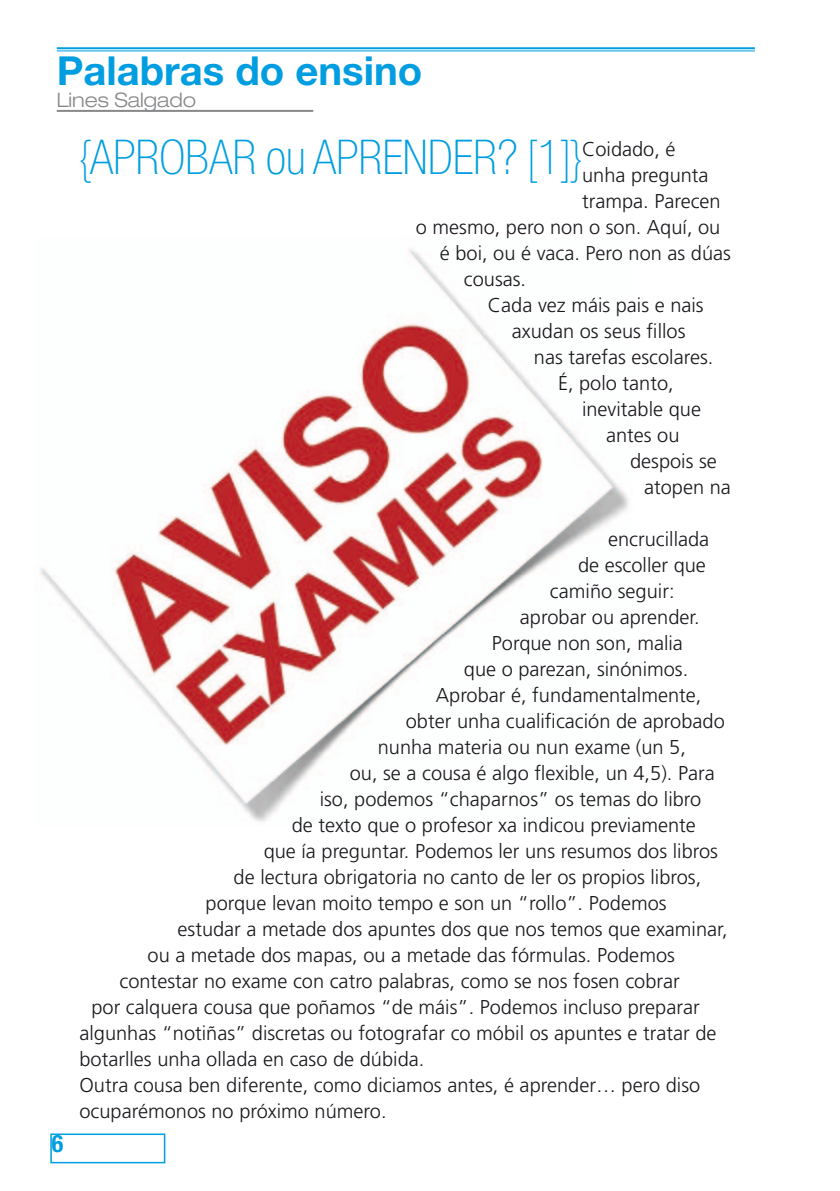
<style>
.page{position:relative;width:840px;height:1191px;background:#fff}
.page>*{position:absolute;margin:0;border:0;box-sizing:border-box;transform-origin:0 0}
.t1{font:100 condensed 48px "Helvetica Neue LT Std";color:#009ee0}
.t2{font:700 40px "Helvetica Neue LT Std";color:#009ee0}
.t3{font:700 condensed 24px "Helvetica Neue LT Std";color:#009ee0}
.t4{font:300 20px "Frutiger LT Std";color:#1a171c}
.t5{font:300 expanded 20px "Helvetica Neue LT Std";color:#87888a}
</style>
<div class="page">
<div style="left:50px;top:1133px;width:115px;height:30px;border:2px solid #009ee0"></div>
<img style="left:40px;top:249px;width:589px;height:573px">
<hr style="left:57px;top:110px;width:256px;height:2px;background:#87888a">
<hr style="left:57px;top:47px;width:697px;height:2px;background:#009ee0">
<hr style="left:57px;top:51px;width:697px;height:1px;background:#009ee0">
<h2 class="t2" style="left:57px;top:46px;width:367px">Palabras do ensino</h2>
<p class="t5" style="left:57px;top:88px;width:141px">Lines Salgado</p>
<p class="t3" style="left:52px;top:1129px;width:13px">6</p>
<h1 class="t1" style="left:79px;top:131px;width:504px">{APROBAR ou APRENDER? [1]}</h1>
<p class="t4" style="left:581px;top:137px;width:95px">Coidado, é</p>
<p class="t4" style="left:581px;top:163px;width:128px">unha pregunta</p>
<p class="t4" style="left:581px;top:189px;width:140px">trampa. Parecen</p>
<p class="t4" style="left:415px;top:215px;width:306px">o mesmo, pero non o son. Aquí, ou</p>
<p class="t4" style="left:439px;top:241px;width:292px">é boi, ou é vaca. Pero non as dúas</p>
<p class="t4" style="left:463px;top:267px;width:64px">cousas.</p>
<p class="t4" style="left:487px;top:293px;width:217px">Cada vez máis pais e nais</p>
<p class="t4" style="left:511px;top:319px;width:175px">axudan os seus fillos</p>
<p class="t4" style="left:533px;top:345px;width:181px">nas tarefas escolares.</p>
<p class="t4" style="left:557px;top:371px;width:117px">É, polo tanto,</p>
<p class="t4" style="left:581px;top:397px;width:120px">inevitable que</p>
<p class="t4" style="left:605px;top:423px;width:75px">antes ou</p>
<p class="t4" style="left:629px;top:449px;width:88px">despois se</p>
<p class="t4" style="left:643px;top:475px;width:88px">atopen na</p>
<p class="t4" style="left:607px;top:527px;width:103px">encrucillada</p>
<p class="t4" style="left:577px;top:553px;width:129px">de escoller que</p>
<p class="t4" style="left:549px;top:579px;width:126px">camiño seguir:</p>
<p class="t4" style="left:519px;top:605px;width:181px">aprobar ou aprender.</p>
<p class="t4" style="left:491px;top:631px;width:192px">Porque non son, malia</p>
<p class="t4" style="left:463px;top:657px;width:226px">que o parezan, sinónimos.</p>
<p class="t4" style="left:435px;top:683px;width:267px">Aprobar é, fundamentalmente,</p>
<p class="t4" style="left:405px;top:709px;width:320px">obter unha cualificación de aprobado</p>
<p class="t4" style="left:377px;top:735px;width:309px">nunha materia ou nun exame (un 5,</p>
<p class="t4" style="left:349px;top:761px;width:366px">ou, se a cousa é algo flexible, un 4,5). Para</p>
<p class="t4" style="left:319px;top:787px;width:383px">iso, podemos “chaparnos” os temas do libro</p>
<p class="t4" style="left:291px;top:813px;width:405px">de texto que o profesor xa indicou previamente</p>
<p class="t4" style="left:263px;top:839px;width:455px">que ía preguntar. Podemos ler uns resumos dos libros</p>
<p class="t4" style="left:233px;top:865px;width:469px">de lectura obrigatoria no canto de ler os propios libros,</p>
<p class="t4" style="left:205px;top:891px;width:462px">porque levan moito tempo e son un “rollo”. Podemos</p>
<p class="t4" style="left:177px;top:917px;width:551px">estudar a metade dos apuntes dos que nos temos que examinar,</p>
<p class="t4" style="left:147px;top:943px;width:528px">ou a metade dos mapas, ou a metade das fórmulas. Podemos</p>
<p class="t4" style="left:119px;top:969px;width:561px">contestar no exame con catro palabras, como se nos fosen cobrar</p>
<p class="t4" style="left:91px;top:995px;width:609px">por calquera cousa que poñamos “de máis”. Podemos incluso preparar</p>
<p class="t4" style="left:79px;top:1021px;width:638px">algunhas “notiñas” discretas ou fotografar co móbil os apuntes e tratar de</p>
<p class="t4" style="left:79px;top:1047px;width:346px">botarlles unha ollada en caso de dúbida.</p>
<p class="t4" style="left:79px;top:1073px;width:622px">Outra cousa ben diferente, como diciamos antes, é aprender… pero diso</p>
<p class="t4" style="left:79px;top:1099px;width:308px">ocuparémonos no próximo número.</p>
</div>
